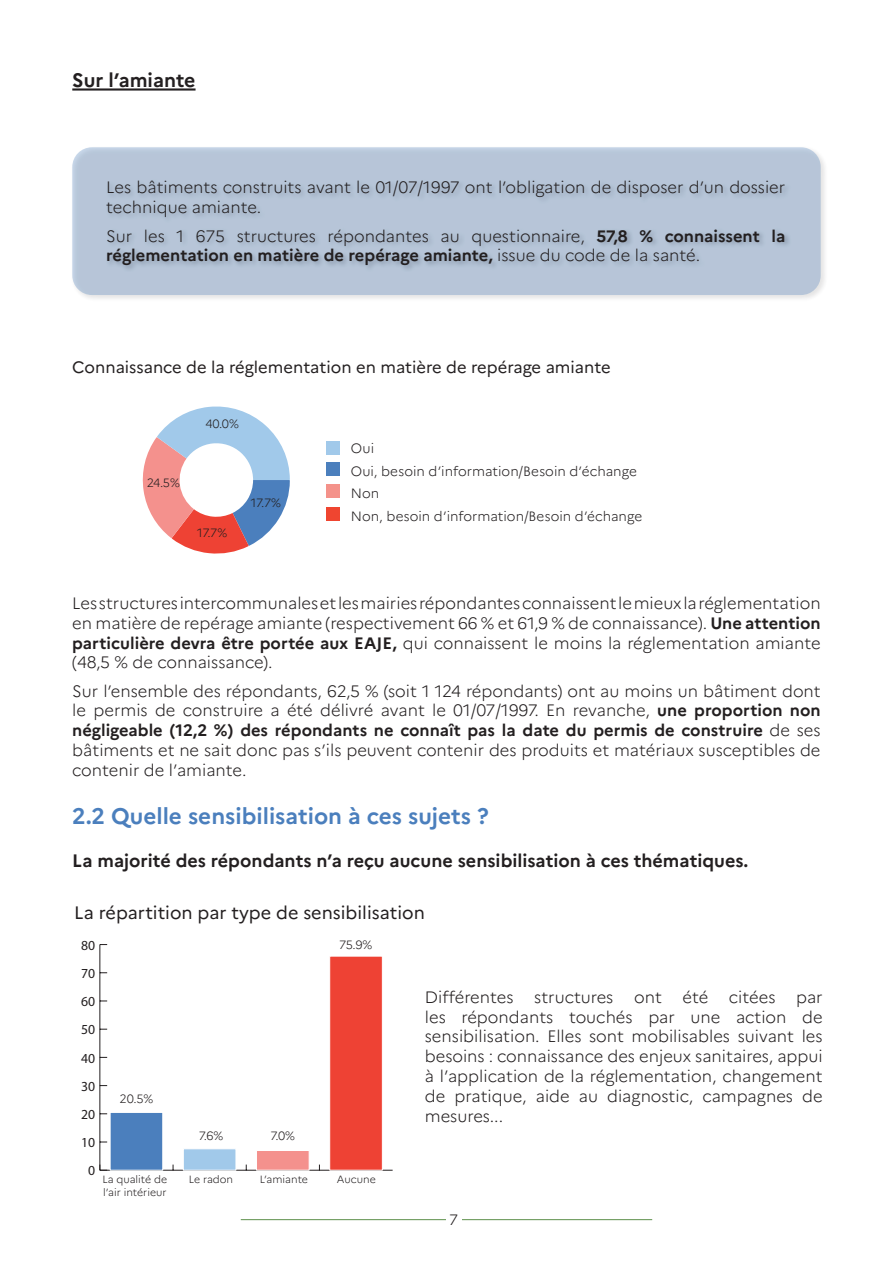
<style>
.page{position:relative;width:893px;height:1263px;background:#fff}
.page>*{position:absolute;margin:0;border:0;box-sizing:border-box;transform-origin:0 0}
.t1{font:700 22.5px "Marianne";color:#4b7fbd}
.t2{font:700 19.5px "Marianne";color:#231f20}
.t3{font:700 18px "Marianne";color:#231f20}
.t4{font:18px "Marianne";color:#231f20}
.t5{font:300 16.5px/19.8px "Marianne";color:#231f20;text-align:justify}
.t6{font:16.5px "Marianne";color:#231f20}
.t7{font:300 15px "Marianne";color:#231f20}
.t8{font:13.8px "Myriad Pro";color:#231f20}
.t9{font:300 13.5px/22.5px "Marianne";letter-spacing:.005em;color:#231f20}
.t10{font:300 12px "Marianne";letter-spacing:-.02em;color:#231f20}
.t11{font:300 10.5px "Marianne";color:#231f20}
.s1{font-weight:700}
</style>
<div class="page">
<hr style="left:241px;top:1219px;width:411px;height:1px;background:#5c8f4a">
<div style="left:446px;top:1213px;width:15px;height:13px;background:#fff"></div>
<div style="left:326px;top:441px;width:14px;height:13px;background:#a1c9ea"></div>
<div style="left:326px;top:462px;width:14px;height:13px;background:#4b7fbd"></div>
<div style="left:326px;top:484px;width:14px;height:14px;background:#f4928a"></div>
<div style="left:326px;top:507px;width:14px;height:14px;background:#ef4530"></div>
<hr style="left:72px;top:88px;width:124px;height:3px;background:#231f20">
<svg style="left:142px;top:406px;width:148px;height:148px"></svg>
<div style="left:71px;top:146px;width:757px;height:156px;background:#231f20;opacity:.4"></div>
<div style="left:72px;top:147px;width:749px;height:148px;background:linear-gradient(to bottom,#b6c5d7,#b3c1d4);border-radius:20px"></div>
<hr style="left:100px;top:1170px;width:293px;height:1px;background:#231f20">
<hr style="left:100px;top:944px;width:1px;height:226px;background:#231f20">
<svg style="left:100px;top:1164px;width:7px;height:7px"></svg>
<div style="left:110px;top:1112px;width:53px;height:58px;background:#4b7fbd;border:1px solid #fff"></div>
<div style="left:183px;top:1148px;width:53px;height:22px;background:#a1c9ea;border:1px solid #fff"></div>
<div style="left:256px;top:1150px;width:54px;height:20px;background:#f4918d;border:1px solid #fff"></div>
<div style="left:329px;top:956px;width:54px;height:214px;background:#ee4234;border:1px solid #fff"></div>
<p class="t2" style="left:72px;top:65px;width:125px">Sur l’amiante</p>
<p class="t5" style="left:106px;top:176px;width:680px">Les bâtiments construits avant le 01/07/1997 ont l’obligation de disposer d’un dossier technique amiante.</p>
<p class="t5" style="left:106px;top:224px;width:680px">Sur les 1 675 structures répondantes au questionnaire, <span class="s1">57,8 % connaissent la réglementation en matière de repérage amiante,</span> issue du code de la santé.</p>
<p class="t6" style="left:72px;top:355px;width:540px">Connaissance de la réglementation en matière de repérage amiante</p>
<p class="t10" style="left:205px;top:415px;width:35px">40.0%</p>
<p class="t10" style="left:147px;top:473px;width:35px">24.5%</p>
<p class="t10" style="left:197px;top:524px;width:32px">17.7%</p>
<p class="t10" style="left:251px;top:494px;width:32px">17.7%</p>
<p class="t9" style="left:351px;top:436px;width:25px">Oui</p>
<p class="t9" style="left:351px;top:458px;width:288px">Oui, besoin d’information/Besoin d’échange<br>Non</p>
<p class="t9" style="left:351px;top:503px;width:293px">Non, besoin d’information/Besoin d’échange</p>
<p class="t5" style="left:72px;top:592px;width:750px">Les structures intercommunales et les mairies répondantes connaissent le mieux la réglementation en matière de repérage amiante (respectivement 66 % et 61,9 % de connaissance). <span class="s1">Une attention particulière devra être portée aux EAJE,</span> qui connaissent le moins la réglementation amiante (48,5 % de connaissance).</p>
<p class="t5" style="left:72px;top:680px;width:750px">Sur l’ensemble des répondants, 62,5 % (soit 1 124 répondants) ont au moins un bâtiment dont le permis de construire a été délivré avant le 01/07/1997. En revanche, <span class="s1">une proportion non négligeable (12,2 %) des répondants ne connaît pas la date du permis de construire</span> de ses bâtiments et ne sait donc pas s’ils peuvent contenir des produits et matériaux susceptibles de contenir de l’amiante.</p>
<p class="t1" style="left:72px;top:799px;width:418px">2.2 Quelle sensibilisation à ces sujets ?</p>
<p class="t3" style="left:72px;top:847px;width:677px">La majorité des répondants n’a reçu aucune sensibilisation à ces thématiques.</p>
<p class="t4" style="left:74px;top:899px;width:352px">La répartition par type de sensibilisation</p>
<p class="t8" style="left:81px;top:936px;width:16px">80</p>
<p class="t8" style="left:81px;top:965px;width:16px">70</p>
<p class="t8" style="left:81px;top:993px;width:16px">60</p>
<p class="t8" style="left:81px;top:1021px;width:16px">50</p>
<p class="t8" style="left:81px;top:1049px;width:16px">40</p>
<p class="t8" style="left:81px;top:1077px;width:16px">30</p>
<p class="t8" style="left:81px;top:1106px;width:16px">20</p>
<p class="t8" style="left:81px;top:1134px;width:16px">10</p>
<p class="t8" style="left:88px;top:1162px;width:9px">0</p>
<p class="t10" style="left:120px;top:1090px;width:35px">20.5%</p>
<p class="t11" style="left:102px;top:1171px;width:66px">La qualité de</p>
<p class="t11" style="left:103px;top:1184px;width:65px">l’air intérieur</p>
<p class="t10" style="left:339px;top:936px;width:35px">75.9%</p>
<p class="t10" style="left:199px;top:1126px;width:26px">7.6%</p>
<p class="t10" style="left:270px;top:1126px;width:26px">7.0%</p>
<p class="t11" style="left:189px;top:1171px;width:46px">Le radon</p>
<p class="t11" style="left:260px;top:1171px;width:50px">L’amiante</p>
<p class="t11" style="left:337px;top:1171px;width:40px">Aucune</p>
<p class="t5" style="left:425px;top:986px;width:399px">Différentes structures ont été citées par les répondants touchés par une action de sensibilisation. Elles sont mobilisables suivant les besoins : connaissance des enjeux sanitaires, appui à l’application de la réglementation, changement de pratique, aide au diagnostic, campagnes de mesures...</p>
<p class="t7" style="left:449px;top:1208px;width:10px">7</p>
</div>
